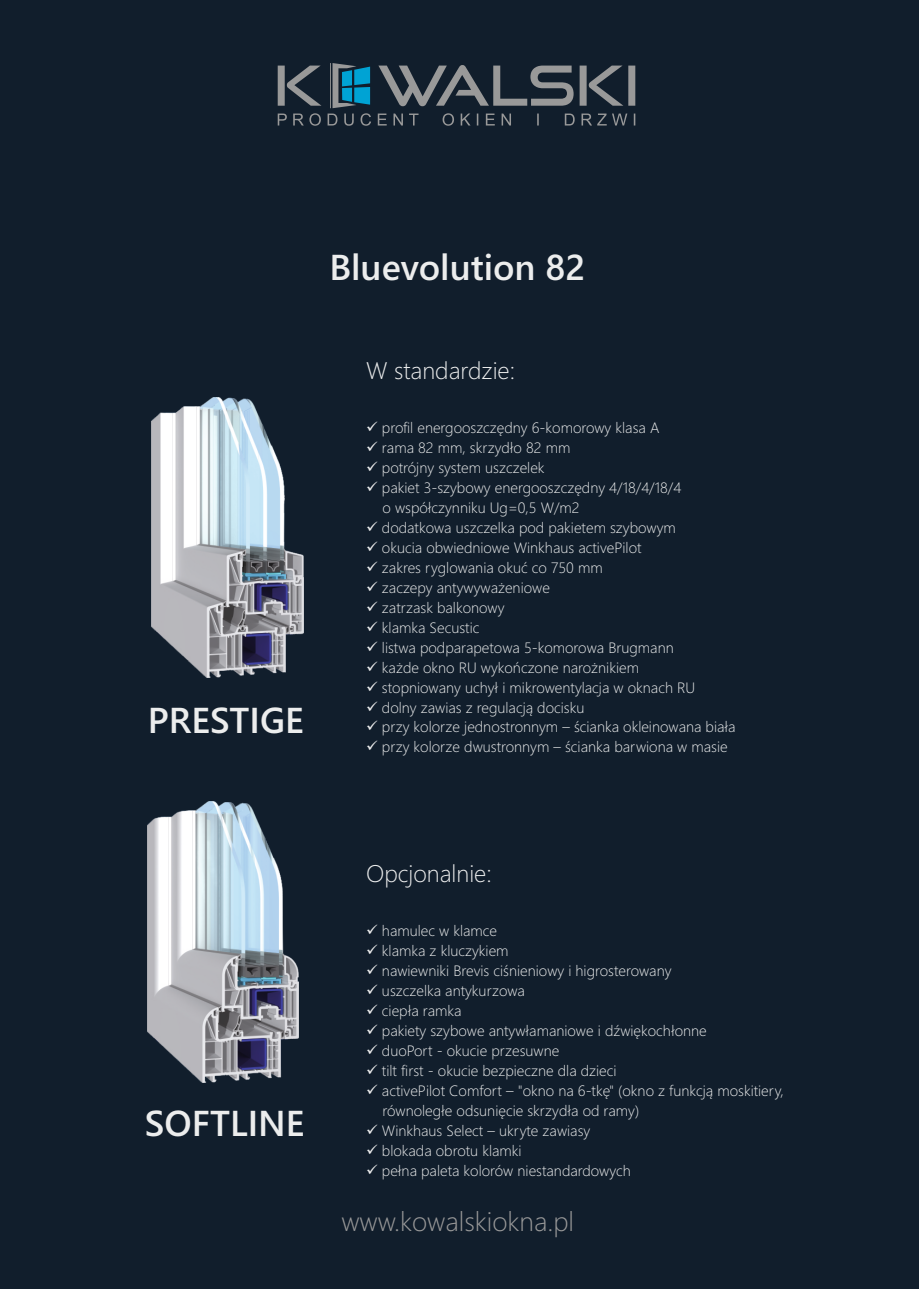
<style>
.page{position:relative;width:919px;height:1289px;background:#fff}
.page>*{position:absolute;margin:0;border:0;box-sizing:border-box;transform-origin:0 0}
.t1{font:600 36px "Segoe UI";color:#eceded}
.t2{font:300 27px "Segoe UI";color:#999}
.t3{font:300 24px "Segoe UI";color:#eceded}
.t4{font:300 15px/20px "Segoe UI";color:#eceded}
</style>
<div class="page">
<div style="left:0;top:0;width:918px;height:1288px;background:#111e2c"></div>
<svg style="left:278px;top:63px;width:357px;height:63px"></svg>
<img style="left:152px;top:397px;width:151px;height:281px">
<img style="left:147px;top:801px;width:152px;height:280px">
<h1 class="t1" style="left:329px;top:254px;width:257px">Bluevolution 82</h1>
<h1 class="t1" style="left:148px;top:706px;width:157px">PRESTIGE</h1>
<h3 class="t3" style="left:366px;top:361px;width:150px">W standardzie:</h3>
<p class="t4" style="left:366px;top:419px;width:295px">✓ profil energooszczędny 6-komorowy klasa A</p>
<p class="t4" style="left:366px;top:439px;width:206px">✓ rama 82 mm, skrzydło 82 mm</p>
<p class="t4" style="left:366px;top:459px;width:180px">✓ potrójny system uszczelek</p>
<p class="t4" style="left:382px;top:479px;width:300px;text-indent:-16px">✓ pakiet 3-szybowy energooszczędny 4/18/4/18/4 o współczynniku Ug=0,5 W/m2</p>
<p class="t4" style="left:366px;top:519px;width:311px">✓ dodatkowa uszczelka pod pakietem szybowym</p>
<p class="t4" style="left:366px;top:539px;width:277px">✓ okucia obwiedniowe Winkhaus activePilot</p>
<p class="t4" style="left:366px;top:559px;width:238px">✓ zakres ryglowania okuć co 750 mm</p>
<p class="t4" style="left:366px;top:579px;width:185px">✓ zaczepy antywyważeniowe</p>
<p class="t4" style="left:366px;top:599px;width:140px">✓ zatrzask balkonowy</p>
<p class="t4" style="left:366px;top:618px;width:115px">✓ klamka Secustic</p>
<p class="t4" style="left:366px;top:638px;width:309px">✓ listwa podparapetowa 5-komorowa Brugmann</p>
<p class="t4" style="left:366px;top:658px;width:274px">✓ każde okno RU wykończone narożnikiem</p>
<p class="t4" style="left:366px;top:678px;width:330px">✓ stopniowany uchył i mikrowentylacja w oknach RU</p>
<p class="t4" style="left:366px;top:698px;width:220px">✓ dolny zawias z regulacją docisku</p>
<p class="t4" style="left:366px;top:718px;width:371px">✓ przy kolorze jednostronnym – ścianka okleinowana biała</p>
<p class="t4" style="left:366px;top:738px;width:363px">✓ przy kolorze dwustronnym – ścianka barwiona w masie</p>
<h1 class="t1" style="left:145px;top:1109px;width:161px">SOFTLINE</h1>
<h3 class="t3" style="left:366px;top:864px;width:127px">Opcjonalnie:</h3>
<p class="t4" style="left:366px;top:922px;width:133px">✓ hamulec w klamce</p>
<p class="t4" style="left:366px;top:942px;width:144px">✓ klamka z kluczykiem</p>
<p class="t4" style="left:366px;top:962px;width:307px">✓ nawiewniki Brevis ciśnieniowy i higrosterowany</p>
<p class="t4" style="left:366px;top:982px;width:160px">✓ uszczelka antykurzowa</p>
<p class="t4" style="left:366px;top:1002px;width:97px">✓ ciepła ramka</p>
<p class="t4" style="left:366px;top:1022px;width:342px">✓ pakiety szybowe antywłamaniowe i dźwiękochłonne</p>
<p class="t4" style="left:366px;top:1041px;width:195px">✓ duoPort - okucie przesuwne</p>
<p class="t4" style="left:366px;top:1061px;width:252px">✓ tilt first - okucie bezpieczne dla dzieci</p>
<p class="t4" style="left:382px;top:1081px;width:402px;text-indent:-16px">✓ activePilot Comfort – "okno na 6-tkę" (okno z funkcją moskitiery, równoległe odsunięcie skrzydła od ramy)</p>
<p class="t4" style="left:366px;top:1121px;width:226px">✓ Winkhaus Select – ukryte zawiasy</p>
<p class="t4" style="left:366px;top:1141px;width:157px">✓ blokada obrotu klamki</p>
<p class="t4" style="left:366px;top:1161px;width:266px">✓ pełna paleta kolorów niestandardowych</p>
<h2 class="t2" style="left:341px;top:1211px;width:234px">www.kowalskiokna.pl</h2>
</div>
